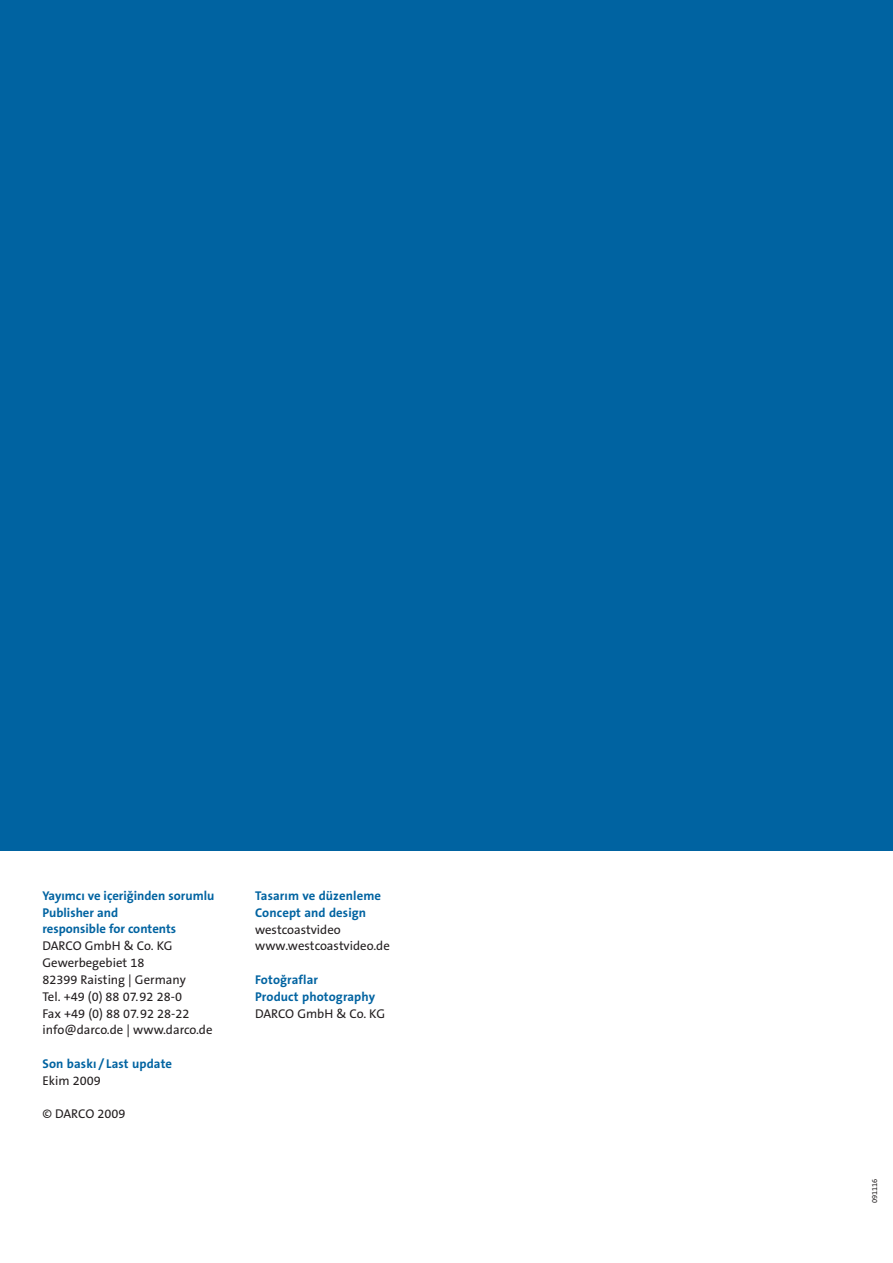
<style>
.page{position:relative;width:893px;height:1263px;background:#fff}
.page>*{position:absolute;margin:0;border:0;box-sizing:border-box;transform-origin:0 0}
.t1{font:12.75px/16.8px "The Sans B Plus W5 Plain";color:#231f20}
.t2{font:700 12.75px/16.8px "The Sans B Plus W7";color:#0063a1}
.t3{font:7.5px "The Sans B Plus W5 Plain";color:#231f20}
</style>
<div class="page">
<div style="left:0;top:0;width:893px;height:850px;background:#0063a1"></div>
<p class="t2" style="left:43px;top:887px;width:173px">Yayımcı ve içeriğinden sorumlu<br>Publisher and<br>responsible for contents</p>
<p class="t1" style="left:43px;top:938px;width:172px">DARCO GmbH &amp; Co. KG<br>Gewerbegebiet 18<br>82399 Raisting | Germany<br>Tel. +49 (0) 88 07.92 28-0<br>Fax +49 (0) 88 07.92 28-22 info@darco.de | www.darco.de</p>
<p class="t2" style="left:43px;top:1055px;width:131px">Son baskı/ Last update</p>
<p class="t1" style="left:43px;top:1072px;width:60px">Ekim 2009</p>
<p class="t1" style="left:43px;top:1106px;width:84px">© DARCO 2009</p>
<p class="t2" style="left:255px;top:887px;width:127px">Tasarım ve düzenleme<br>Concept and design</p>
<p class="t1" style="left:255px;top:921px;width:136px">westcoastvideo www.westcoastvideo.de</p>
<p class="t2" style="left:255px;top:971px;width:122px">Fotoğraflar<br>Product photography</p>
<p class="t1" style="left:255px;top:1005px;width:131px">DARCO GmbH &amp; Co. KG</p>
<p class="t3" style="left:870px;top:1203px;width:26px;rotate:-90deg">091116</p>
</div>
